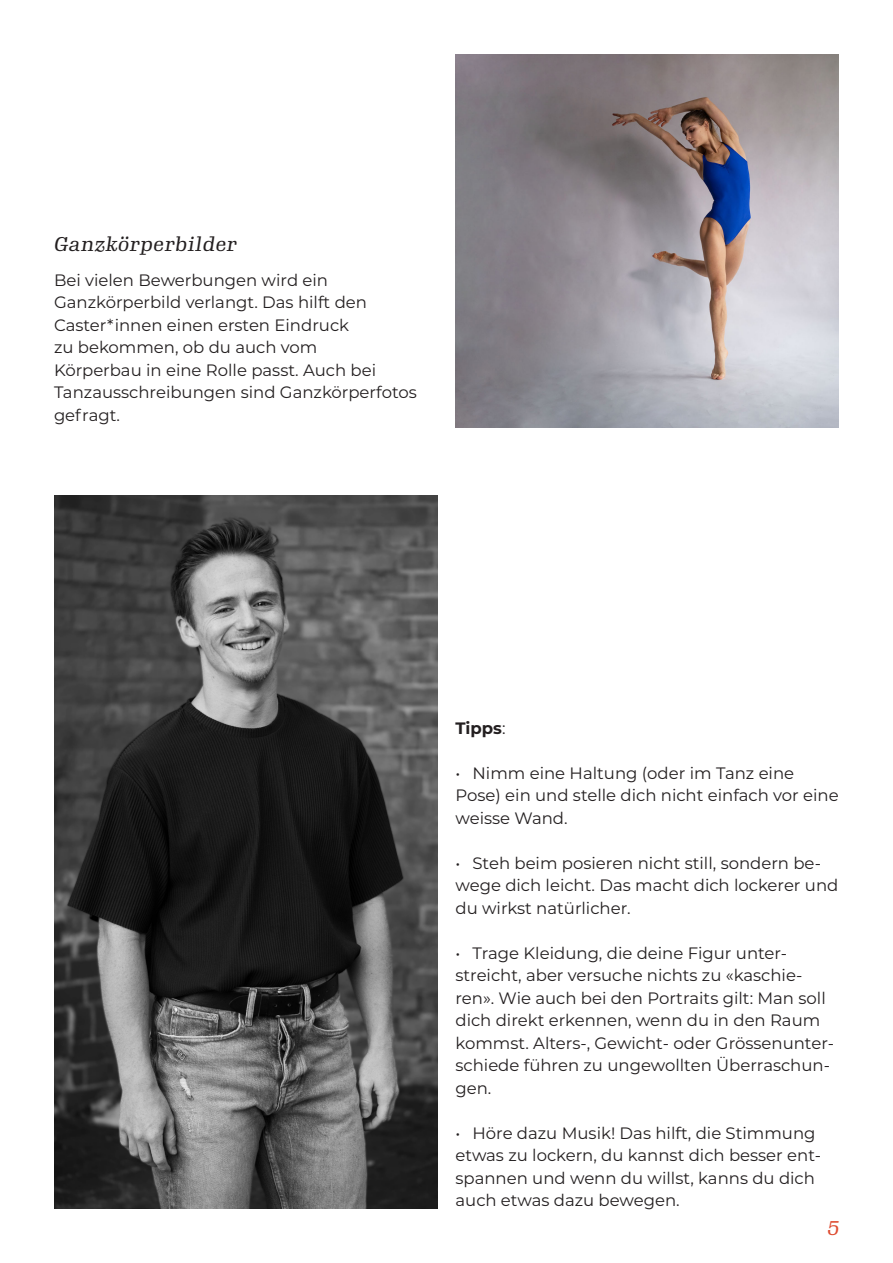
<style>
.page{position:relative;width:893px;height:1263px;background:#fff}
.page>*{position:absolute;margin:0;border:0;box-sizing:border-box;transform-origin:0 0}
.t1{font:italic 19.5px "Gimlet Micro";color:#231f20}
.t2{font:italic 19.5px "Gimlet Micro";color:#de4c31}
.t3{font:16.5px/22.5px "Montserrat";color:#231f20}
.t4{font:700 16.5px "Montserrat";color:#231f20}
.s1{font-weight:400}
</style>
<div class="page">
<img style="left:54px;top:495px;width:383px;height:714px">
<img style="left:455px;top:54px;width:384px;height:374px">
<p class="t1" style="left:54px;top:230px;width:185px">Ganzkörperbilder</p>
<p class="t3" style="left:54px;top:268px;width:364px">Bei vielen Bewerbungen wird ein<br>Ganzkörperbild verlangt. Das hilft den<br>Caster*innen einen ersten Eindruck<br>zu bekommen, ob du auch vom<br>Körperbau in eine Rolle passt. Auch bei<br>Tanzausschreibungen sind Ganzkörperfotos gefragt.</p>
<p class="t4" style="left:455px;top:716px;width:51px">Tipps<span class="s1">:</span></p>
<p class="t3" style="left:455px;top:761px;width:385px">• Nimm eine Haltung (oder im Tanz eine<br>Pose) ein und stelle dich nicht einfach vor eine weisse Wand.</p>
<p class="t3" style="left:455px;top:851px;width:384px">• Steh beim posieren nicht still, sondern be&shy;wege dich leicht. Das macht dich lockerer und du wirkst natürlicher.</p>
<p class="t3" style="left:455px;top:941px;width:380px">• Trage Kleidung, die deine Figur unter&shy;streicht, aber versuche nichts zu «kaschie&shy;ren». Wie auch bei den Portraits gilt: Man soll dich direkt erkennen, wenn du in den Raum kommst. Alters-, Gewicht- oder Grössenunter&shy;schiede führen zu ungewollten Überraschun&shy;gen.</p>
<p class="t3" style="left:455px;top:1121px;width:367px">• Höre dazu Musik! Das hilft, die Stimmung etwas zu lockern, du kannst dich besser ent&shy;spannen und wenn du willst, kanns du dich auch etwas dazu bewegen.</p>
<p class="t2" style="left:827px;top:1214px;width:14px">5</p>
</div>
